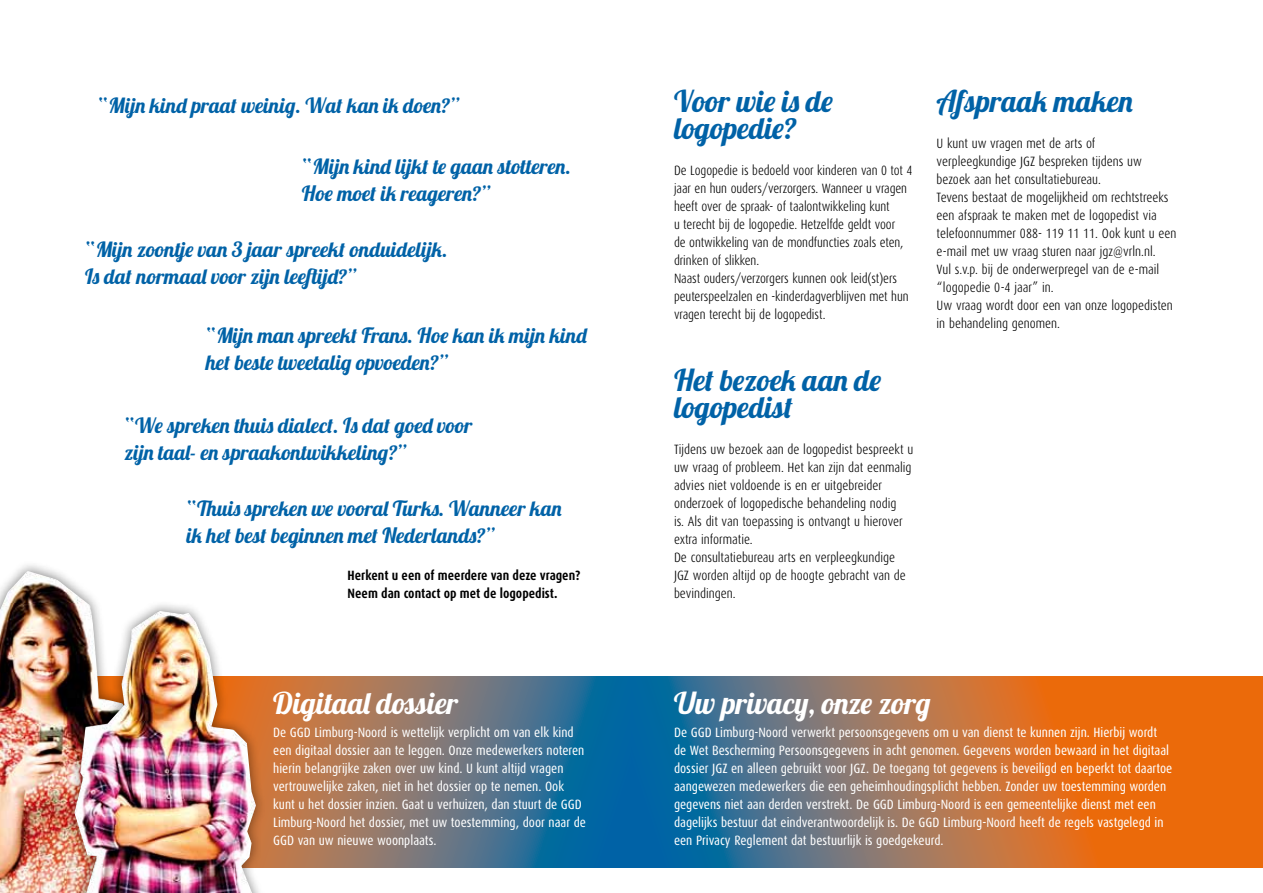
<style>
.page{position:relative;width:1263px;height:893px;background:#fff}
.page>*{position:absolute;margin:0;border:0;box-sizing:border-box;transform-origin:0 0}
.t1{font:30px/27px "Lobster 1.4";color:#0062a7}
.t2{font:30px "Lobster 1.4";color:#fff}
.t3{font:21px/27px "Lobster 1.4";color:#0062a7}
.t4{font:21px/27px "Lobster 1.4";letter-spacing:.02em;color:#0062a7}
.t5{font:300 13.5px/18px "Dax Condensed";color:#000}
.t6{font:13.5px/18px "Dax Condensed";color:#fff}
.t7{font:700 13.5px/18px "Dax Condensed";color:#000}
</style>
<div class="page">
<svg style="left:267px;top:676px;width:364px;height:191px;background:#6d7378"></svg>
<svg style="left:631px;top:676px;width:632px;height:191px;background:#a0704d"></svg>
<img style="left:0;top:571px;width:93px;height:322px">
<div style="left:63px;top:600px;width:204px;height:293px;background:#000;opacity:.5"></div>
<img style="left:74px;top:611px;width:182px;height:282px">
<h2 class="t3" style="left:98px;top:92px;width:365px">“Mijn kind praat weinig. Wat kan ik doen?”</h2>
<h2 class="t3" style="left:302px;top:153px;width:270px">“Mijn kind lijkt te gaan stotteren.<br>Hoe moet ik reageren?”</h2>
<h2 class="t3" style="left:85px;top:236px;width:364px">“Mijn zoontje van 3 jaar spreekt onduidelijk.<br>Is dat normaal voor zijn leeftijd?”</h2>
<h2 class="t3" style="left:206px;top:322px;width:383px">“Mijn man spreekt Frans. Hoe kan ik mijn kind het beste tweetalig opvoeden?”</h2>
<h2 class="t3" style="left:124px;top:411px;width:349px">“We spreken thuis dialect. Is dat goed voor zijn taal- en spraakontwikkeling?”</h2>
<h2 class="t4" style="left:186px;top:494px;width:377px">“Thuis spreken we vooral Turks. Wanneer kan ik het best beginnen met Nederlands?”</h2>
<p class="t7" style="left:348px;top:567px;width:234px">Herkent u een of meerdere van deze vragen?<br>Neem dan contact op met de logopedist.</p>
<h1 class="t1" style="left:674px;top:87px;width:160px">Voor wie is de logopedie?</h1>
<p class="t5" style="left:674px;top:162px;width:240px">De Logopedie is bedoeld voor kinderen van 0 tot 4 jaar en hun ouders/verzorgers. Wanneer u vragen heeft over de spraak- of taalontwikkeling kunt<br>u terecht bij de logopedie. Hetzelfde geldt voor<br>de ontwikkeling van de mondfuncties zoals eten, drinken of slikken.<br>Naast ouders/verzorgers kunnen ook leid(st)ers peuterspeelzalen en -kinderdagverblijven met hun vragen terecht bij de logopedist.</p>
<h1 class="t1" style="left:674px;top:366px;width:209px">Het bezoek aan de logopedist</h1>
<p class="t5" style="left:674px;top:441px;width:241px">Tijdens uw bezoek aan de logopedist bespreekt u uw vraag of probleem. Het kan zijn dat eenmalig advies niet voldoende is en er uitgebreider onderzoek of logopedische behandeling nodig<br>is. Als dit van toepassing is ontvangt u hierover extra informatie.<br>De consultatiebureau arts en verpleegkundige JGZ worden altijd op de hoogte gebracht van de bevindingen.</p>
<h1 class="t1" style="left:936px;top:87px;width:198px">Afspraak maken</h1>
<p class="t5" style="left:936px;top:135px;width:241px">U kunt uw vragen met de arts of verpleegkundige JGZ bespreken tijdens uw bezoek aan het consultatiebureau.<br>Tevens bestaat de mogelijkheid om rechtstreeks een afspraak te maken met de logopedist via telefoonnummer 088- 119 11 11. Ook kunt u een e-mail met uw vraag sturen naar jgz@vrln.nl.<br>Vul s.v.p. bij de onderwerpregel van de e-mail “logopedie 0-4 jaar” in.<br>Uw vraag wordt door een van onze logopedisten in behandeling genomen.</p>
<h1 class="t2" style="left:273px;top:684px;width:187px">Digitaal dossier</h1>
<h1 class="t2" style="left:674px;top:684px;width:258px">Uw privacy, onze zorg</h1>
<p class="t6" style="left:273px;top:724px;width:314px">De GGD Limburg-Noord is wettelijk verplicht om van elk kind een digitaal dossier aan te leggen. Onze medewerkers noteren hierin belangrijke zaken over uw kind. U kunt altijd vragen vertrouwelijke zaken, niet in het dossier op te nemen. Ook kunt u het dossier inzien. Gaat u verhuizen, dan stuurt de GGD Limburg-Noord het dossier, met uw toestemming, door naar de GGD van uw nieuwe woonplaats.</p>
<p class="t6" style="left:674px;top:723px;width:500px">De GGD Limburg-Noord verwerkt persoonsgegevens om u van dienst te kunnen zijn. Hierbij wordt de Wet Bescherming Persoonsgegevens in acht genomen. Gegevens worden bewaard in het digitaal dossier JGZ en alleen gebruikt voor JGZ. De toegang tot gegevens is beveiligd en beperkt tot daartoe aangewezen medewerkers die een geheimhoudingsplicht hebben. Zonder uw toestemming worden gegevens niet aan derden verstrekt. De GGD Limburg-Noord is een gemeentelijke dienst met een dagelijks bestuur dat eindverantwoordelijk is. De GGD Limburg-Noord heeft de regels vastgelegd in een Privacy Reglement dat bestuurlijk is goedgekeurd.</p>
</div>
